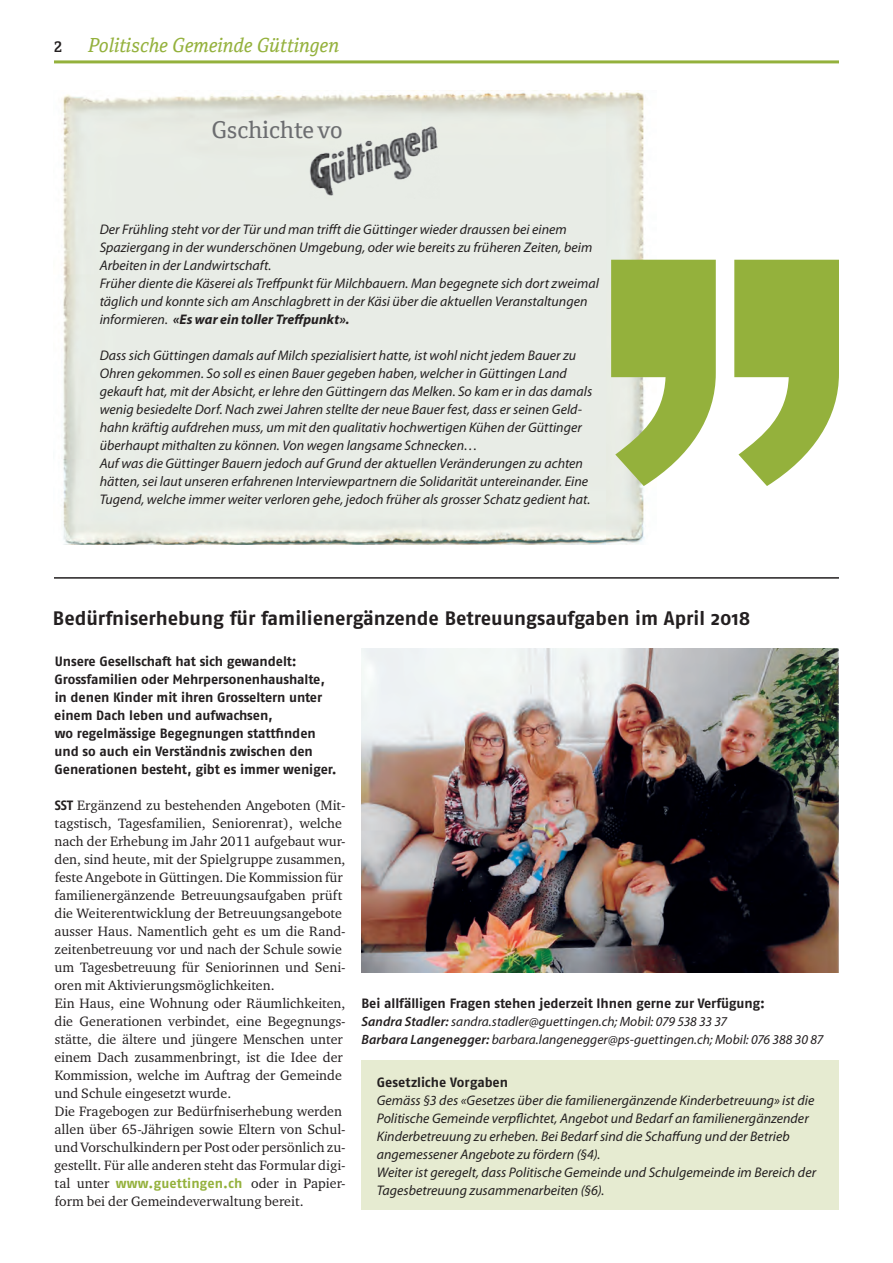
<style>
.page{position:relative;width:893px;height:1263px;background:#fff}
.page>*{position:absolute;margin:0;border:0;box-sizing:border-box;transform-origin:0 0}
.t1{font:23.25px "Cordale";color:#6c6d70}
.t2{font:700 19.5px "Fago OT";letter-spacing:-.005em;color:#231f20}
.t3{font:italic 19.5px "Cordale";color:#94b13c}
.t4{font:700 15px "Cordale";color:#231f20}
.t5{font:italic 13.95px/18px "Myriad Pro";color:#231f20}
.t6{font:13.95px/18px "Charter ITC Pro";color:#231f20}
.t7{font:700 13.5px/18px "Fago OT";letter-spacing:-.005em;color:#231f20}
.t8{font:italic 13.5px/18px "Myriad Pro";letter-spacing:.005em;color:#231f20}
.s1{font-weight:700}
.s2{font-family:"Fago OT";font-weight:700;font-size:13.5px}
.s3{font-family:"Fago OT";font-weight:700;font-size:13.5px;color:#94b13c}
.s4{font-weight:600}
</style>
<div class="page">
<hr style="left:54px;top:60px;width:785px;height:3px;background:#94b13c">
<hr style="left:54px;top:577px;width:785px;height:2px;background:#231f20">
<img style="left:61px;top:90px;width:595px;height:454px">
<img style="left:287px;top:114px;width:183px;height:93px">
<svg style="left:611px;top:260px;width:105px;height:226px;background:#acc16a"></svg>
<svg style="left:734px;top:260px;width:105px;height:226px"></svg>
<div style="left:361px;top:1060px;width:478px;height:150px;background:#e6ebd1"></div>
<img style="left:361px;top:648px;width:478px;height:324px">
<p class="t4" style="left:54px;top:38px;width:10px">2</p>
<h2 class="t3" style="left:88px;top:34px;width:253px">Politische Gemeinde Güttingen</h2>
<h1 class="t1" style="left:211px;top:117px;width:133px">Gschichtevo</h1>
<p class="t5" style="left:100px;top:220px;width:501px">Der Frühling steht vor der Tür und man trifft die Güttinger wieder draussen bei einem Spaziergang in der wunderschönen Umgebung, oder wie bereits zu früheren Zeiten, beim Arbeiten in der Landwirtschaft.<br>Früher diente die Käserei als Treffpunkt für Milchbauern. Man begegnete sich dort zweimal täglich und konnte sich am Anschlagbrett in der Käsi über die aktuellen Veranstaltungen informieren. <span class="s1">«Es war ein toller Treffpunkt».</span></p>
<p class="t5" style="left:100px;top:346px;width:494px">Dass sich Güttingen damals auf Milch spezialisiert hatte, ist wohl nicht jedem Bauer zu Ohren gekommen. So soll es einen Bauer gegeben haben, welcher in Güttingen Land gekauft hat, mit der Absicht, er lehre den Güttingern das Melken. So kam er in das damals wenig besiedelte Dorf. Nach zwei Jahren stellte der neue Bauer fest, dass er seinen Geld&shy;hahn kräftig aufdrehen muss, um mit den qualitativ hochwertigen Kühen der Güttinger überhaupt mithalten zu können. Von wegen langsame Schnecken…<br>Auf was die Güttinger Bauern jedoch auf Grund der aktuellen Veränderungen zu achten hätten, sei laut unseren erfahrenen Interviewpartnern die Solidarität untereinander. Eine Tugend, welche immer weiter verloren gehe, jedoch früher als grosser Schatz gedient hat.</p>
<h2 class="t2" style="left:53px;top:607px;width:699px">Bedürfniserhebung für familienergänzende Betreuungsaufgaben im April 2018</h2>
<p class="t7" style="left:54px;top:652px;width:284px">Unsere Gesellschaft hat sich gewandelt:<br>Grossfamilien oder Mehrpersonenhaushalte, in denen Kinder mit ihren Grosseltern unter einem Dach leben und aufwachsen,<br>wo regelmässige Begegnungen stattfinden und so auch ein Verständnis zwischen den Generationen besteht, gibt es immer weniger.</p>
<p class="t6" style="left:54px;top:796px;width:293px"><span class="s2">SST</span> Ergänzend zu bestehenden Angeboten (Mit&shy;tagstisch, Tagesfamilien, Seniorenrat), welche nach der Erhebung im Jahr 2011 aufgebaut wur&shy;den, sind heute, mit der Spielgruppe zusammen, feste Angebote in Güttingen. Die Kommission für familienergänzende Betreuungsaufgaben prüft die Weiterentwicklung der Betreuungsangebote ausser Haus. Namentlich geht es um die Rand&shy;zeitenbetreuung vor und nach der Schule sowie um Tagesbetreuung für Seniorinnen und Seni&shy;oren mit Aktivierungsmöglichkeiten.<br>Ein Haus, eine Wohnung oder Räumlichkeiten, die Generationen verbindet, eine Begegnungs&shy;stätte, die ältere und jüngere Menschen unter einem Dach zusammenbringt, ist die Idee der Kommission, welche im Auftrag der Gemeinde und Schule eingesetzt wurde.<br>Die Fragebogen zur Bedürfniserhebung werden allen über 65-Jährigen sowie Eltern von Schul&shy;und Vorschulkindern per Post oder persönlich zu&shy;gestellt. Für alle anderen steht das Formular digi&shy;tal unter <span class="s3">www.guettingen.ch</span> oder in Papier&shy;form bei der Gemeindeverwaltung bereit.</p>
<p class="t7" style="left:361px;top:994px;width:405px">Bei allfälligen Fragen stehen jederzeit Ihnen gerne zur Verfügung:</p>
<p class="t8" style="left:361px;top:1012px;width:463px"><span class="s4">Sandra Stadler:</span> sandra.stadler@guettingen.ch; Mobil: 079 538 33 37<br><span class="s4">Barbara Langenegger:</span> barbara.langenegger@ps-guettingen.ch; Mobil: 076 388 30 87</p>
<p class="t7" style="left:377px;top:1074px;width:133px">Gesetzliche Vorgaben</p>
<p class="t5" style="left:377px;top:1091px;width:441px">Gemäss §3 des «Gesetzes über die familienergänzende Kinderbetreuung» ist die Politische Gemeinde verpflichtet, Angebot und Bedarf an familienergänzender Kinderbetreuung zu erheben. Bei Bedarf sind die Schaffung und der Betrieb angemessener Angebote zu fördern (§4).<br>Weiter ist geregelt, dass Politische Gemeinde und Schulgemeinde im Bereich der Tagesbetreuung zusammenarbeiten (§6).</p>
</div>
